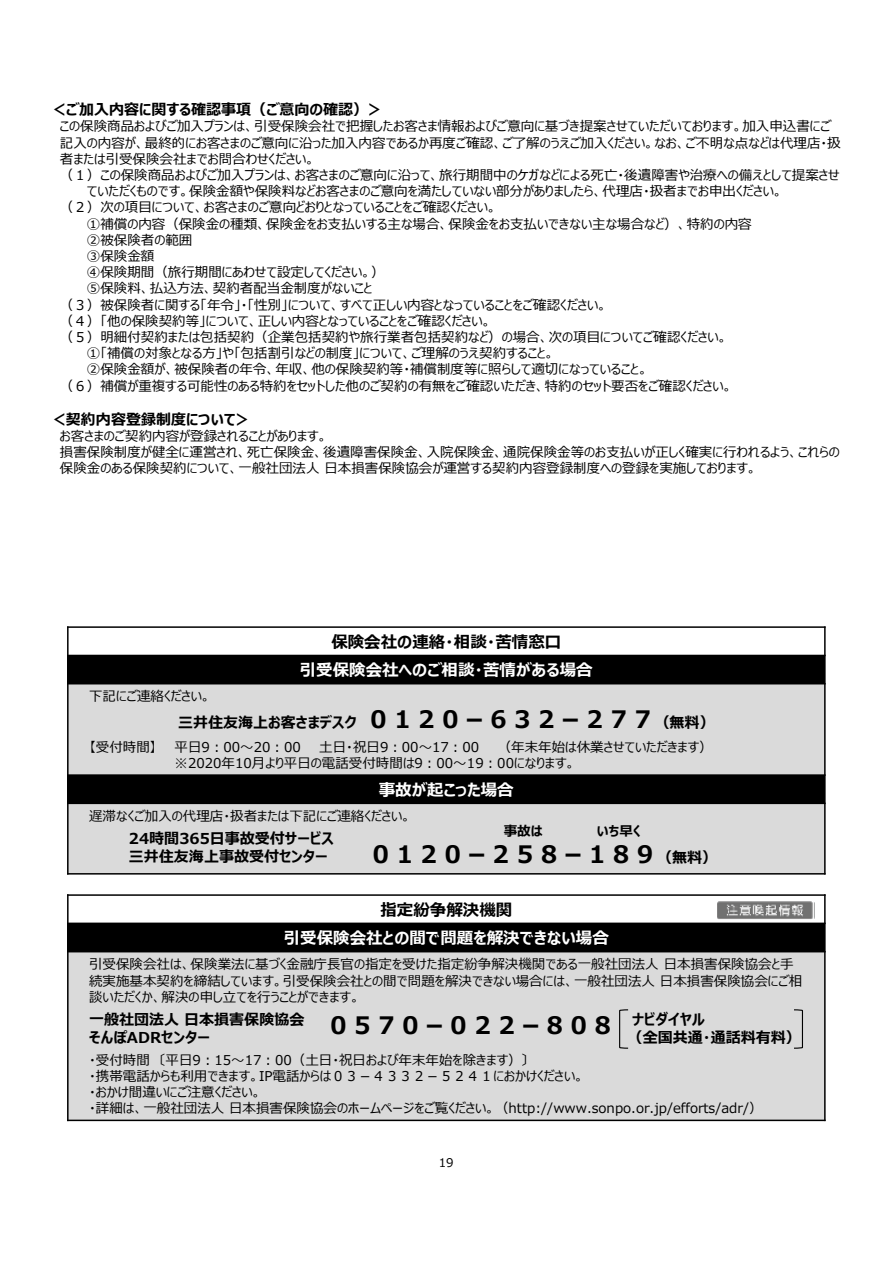
<style>
.page{position:relative;width:893px;height:1263px;background:#fff}
.page>*{position:absolute;margin:0;border:0;box-sizing:border-box;transform-origin:0 0}
.t1{font:700 24px "Meiryo UI";color:#000}
.t2{font:700 16.5px "Meiryo UI";color:#fff}
.t3{font:700 16.5px "Meiryo UI";color:#000}
.t4{font:700 15px/18px "Meiryo UI";color:#000}
.t5{font:13.5px/16.2px "Meiryo UI";color:#000}
.t6{font:700 13.5px "Meiryo UI";color:#000}
.t7{font:12px "Meiryo UI";color:#000}
</style>
<div class="page">
<div style="left:68px;top:655px;width:757px;height:29px;background:#000"></div>
<div style="left:68px;top:684px;width:757px;height:91px;background:#dadada"></div>
<div style="left:68px;top:775px;width:757px;height:28px;background:#000"></div>
<div style="left:68px;top:803px;width:757px;height:71px;background:#dadada"></div>
<hr style="left:67px;top:774px;width:759px;height:2px;background:#000">
<hr style="left:67px;top:803px;width:759px;height:1px;background:#000">
<hr style="left:67px;top:626px;width:2px;height:248px;background:#000">
<hr style="left:824px;top:626px;width:2px;height:248px;background:#000">
<hr style="left:67px;top:626px;width:759px;height:2px;background:#000">
<hr style="left:67px;top:873px;width:759px;height:1px;background:#000">
<div style="left:68px;top:923px;width:757px;height:29px;background:#000"></div>
<div style="left:68px;top:952px;width:757px;height:168px;background:#dadada"></div>
<hr style="left:67px;top:922px;width:759px;height:2px;background:#000">
<hr style="left:67px;top:894px;width:2px;height:227px;background:#000">
<hr style="left:824px;top:894px;width:2px;height:227px;background:#000">
<hr style="left:67px;top:894px;width:759px;height:2px;background:#000">
<hr style="left:67px;top:1119px;width:759px;height:2px;background:#000">
<svg style="left:619px;top:1009px;width:10px;height:40px"></svg>
<svg style="left:794px;top:1009px;width:9px;height:40px"></svg>
<img style="left:717px;top:901px;width:97px;height:18px">
<p class="t4" style="left:51px;top:101px;width:334px">＜ご加⼊内容に関する確認事項（ご意向の確認(&lt;</p>
<p class="t5" style="left:60px;top:119px;width:772px">この保険商品およびご加⼊プランは、引受保険会社で把握したお客さま情報およびご意向に基づき提案させていただいております。加⼊申込書にご</p>
<p class="t5" style="left:60px;top:135px;width:782px">記⼊の内容が、最終的にお客さまのご意向に沿った加⼊内容であるか再度ご確認、ご了解のうえご加⼊ください。なお、ご不明な点などは代理店扱・</p>
<p class="t5" style="left:60px;top:151px;width:257px">者または引受保険会社までお問合わせください。</p>
<p class="t5" style="left:60px;top:168px;width:781px">（１）この保険商品およびご加⼊プランは、お客さまのご意向に沿って、旅⾏期間中のケガなどによる死亡・後遺障害や治療への備えとして提案させ</p>
<p class="t5" style="left:87px;top:184px;width:697px">ていただくものです。保険⾦額や保険料などお客さまのご意向を満たしていない部分がありましたら、代理店・扱者までお申出ください。</p>
<p class="t5" style="left:60px;top:200px;width:438px">（２）次の項⽬について、お客さまのご意向どおりとなっていることをご確認ください。</p>
<p class="t5" style="left:87px;top:216px;width:666px">①補償の内容（保険⾦の種類、保険⾦をお⽀払いする主な場合、保険⾦をお⽀払いできない主な場合など）、特約の内容</p>
<p class="t5" style="left:87px;top:232px;width:107px">②被保険者の範囲</p>
<p class="t5" style="left:87px;top:249px;width:69px">③保険⾦額</p>
<p class="t5" style="left:87px;top:265px;width:299px">④保険期間（旅⾏期間にあわせて設定してください。(</p>
<p class="t5" style="left:87px;top:281px;width:287px">⑤保険料、払込⽅法、契約者配当⾦制度がないこと</p>
<p class="t5" style="left:60px;top:297px;width:549px">（３）被保険者に関する「年令」・「性別」について、すべて正しい内容となっていることをご確認ください。</p>
<p class="t5" style="left:60px;top:313px;width:433px">（４）「他の保険契約等」について、正しい内容となっていることをご確認ください。</p>
<p class="t5" style="left:60px;top:330px;width:669px">（５）明細付契約または包括契約（企業包括契約や旅⾏業者包括契約など）の場合、次の項⽬についてご確認ください。</p>
<p class="t5" style="left:87px;top:346px;width:469px">①「補償の対象となる⽅」や「包括割引などの制度」について、ご理解のうえ契約すること。</p>
<p class="t5" style="left:87px;top:362px;width:563px">②保険⾦額が、被保険者の年令、年収、他の保険契約等・補償制度等に照らして適切になっていること。</p>
<p class="t5" style="left:60px;top:378px;width:674px">（６）補償が重複する可能性のある特約をセットした他のご契約の有無をご確認いただき、特約のセット要否をご確認ください。</p>
<p class="t4" style="left:51px;top:411px;width:202px">＜契約内容登録制度について&lt;</p>
<p class="t5" style="left:60px;top:429px;width:781px">お客さまのご契約内容が登録されることがあります。<br>損害保険制度が健全に運営され、死亡保険⾦、後遺障害保険⾦、⼊院保険⾦、通院保険⾦等のお⽀払いが正しく確実に⾏われるよう、これらの保険⾦のある保険契約について、⼀般社団法⼈ ⽇本損害保険協会が運営する契約内容登録制度への登録を実施しております。</p>
<p class="t5" style="left:89px;top:689px;width:123px">下記にご連絡ください。</p>
<p class="t3" style="left:331px;top:630px;width:231px">保険会社の連絡・相談・苦情窓口</p>
<p class="t2" style="left:300px;top:659px;width:294px">引受保険会社へのご相談・苦情がある場合</p>
<p class="t4" style="left:178px;top:714px;width:180px">三井住友海上お客さまデスク</p>
<h1 class="t1" style="left:366px;top:702px;width:290px">０１２０－６３２－２７７</h1>
<p class="t4" style="left:655px;top:714px;width:62px">（無料(</p>
<p class="t5" style="left:89px;top:739px;width:69px">【受付時間】</p>
<p class="t5" style="left:175px;top:739px;width:128px">平⽇9︓00〜20︓00</p>
<p class="t5" style="left:319px;top:739px;width:162px">⼟⽇・祝⽇9︓00〜17︓00</p>
<p class="t5" style="left:498px;top:739px;width:216px">（年末年始は休業させていただきます(</p>
<p class="t5" style="left:175px;top:756px;width:402px">※2020年10⽉より平⽇の電話受付時間は9︓00〜19︓00になります。</p>
<p class="t2" style="left:379px;top:778px;width:136px">事故が起こった場合</p>
<p class="t5" style="left:89px;top:809px;width:324px">遅滞なくご加⼊の代理店・扱者または下記にご連絡ください。</p>
<p class="t4" style="left:129px;top:830px;width:206px">24時間365⽇事故受付サービス三井住友海上事故受付センター</p>
<p class="t6" style="left:597px;top:822px;width:45px">いち早く</p>
<p class="t6" style="left:504px;top:822px;width:41px">事故は</p>
<h1 class="t1" style="left:369px;top:837px;width:290px">０１２０－２５８－１８９</h1>
<p class="t3" style="left:380px;top:898px;width:133px">指定紛争解決機関</p>
<p class="t2" style="left:284px;top:926px;width:327px">引受保険会社との間で問題を解決できない場合</p>
<p class="t5" style="left:89px;top:957px;width:715px">引受保険会社は、保険業法に基づく⾦融庁⻑官の指定を受けた指定紛争解決機関である⼀般社団法⼈ ⽇本損害保険協会と手続実施基本契約を締結しています。引受保険会社との間で問題を解決できない場合には、⼀般社団法⼈ ⽇本損害保険協会にご相談いただくか、解決の申し⽴てを⾏うことができます。</p>
<p class="t4" style="left:632px;top:1011px;width:74px">ナビダイヤル</p>
<p class="t4" style="left:657px;top:849px;width:62px">（無料(</p>
<p class="t4" style="left:89px;top:1011px;width:217px">⼀般社団法⼈ ⽇本損害保険協会</p>
<h1 class="t1" style="left:326px;top:1008px;width:290px">０５７０－０２２－８０８</h1>
<p class="t4" style="left:89px;top:1029px;width:123px">そんぽADRセンター</p>
<p class="t5" style="left:159px;top:1052px;width:371px">平〔 ⽇9︓15〜17︓00（⼟⽇・祝⽇および年末年始を除きます(〔</p>
<p class="t4" style="left:628px;top:1029px;width:175px">（全国共通・通話料有料(</p>
<p class="t5" style="left:89px;top:1052px;width:675px">・受付時間<br>・携帯電話からも利⽤できます。IP電話からは０３－４３３２－５２４１におかけください。<br>・おかけ間違いにご注意ください。<br>・詳細は、⼀般社団法⼈ ⽇本損害保険協会のホームページをご覧ください。（http://www.sonpo.or.jp/efforts/adr (/</p>
<p class="t7" style="left:439px;top:1154px;width:16px">19</p>
</div>
